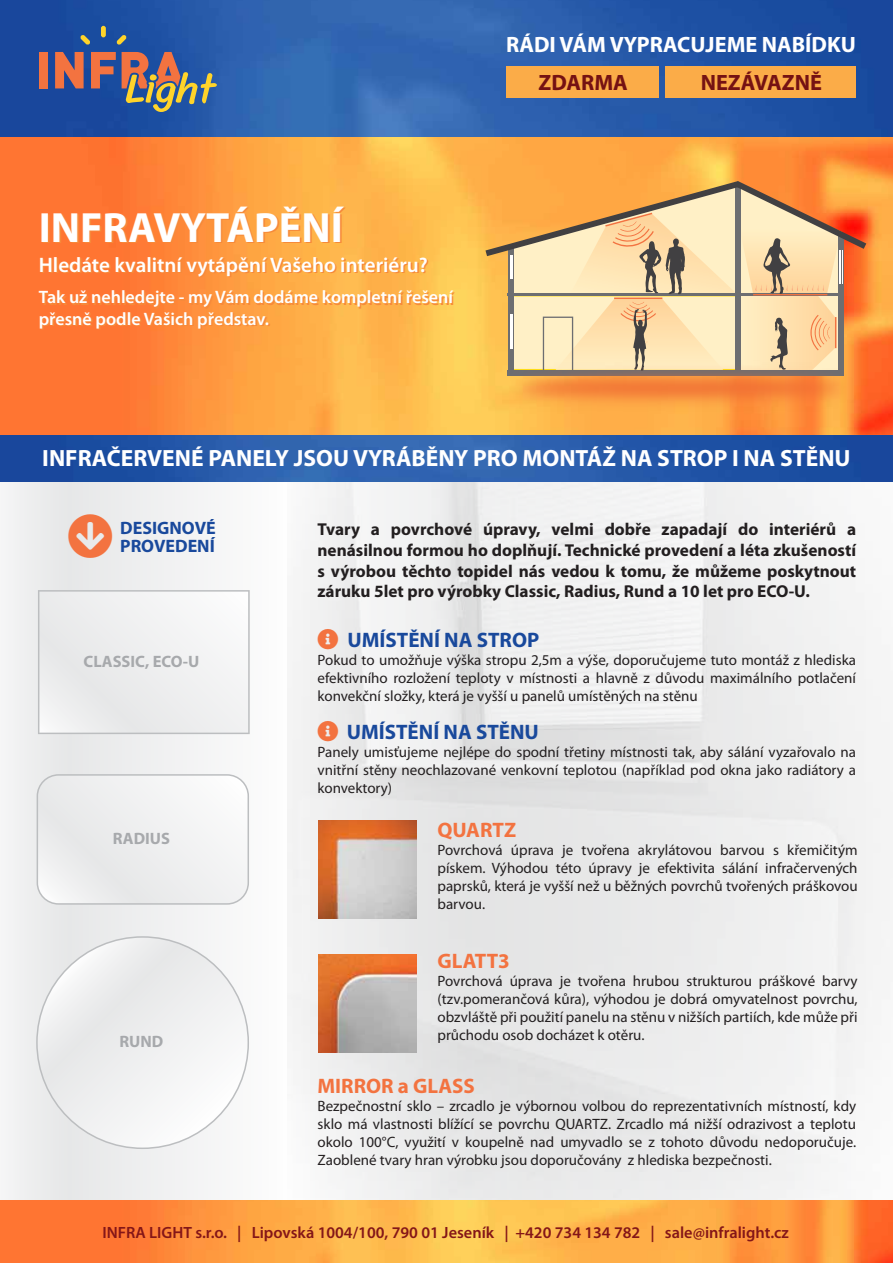
<style>
.page{position:relative;width:893px;height:1263px;background:#fff}
.page>*{position:absolute;margin:0;border:0;box-sizing:border-box;transform-origin:0 0}
.t1{font:700 42.45px "Myriad Pro";color:#fff}
.t2{font:700 23.55px "Myriad Pro";color:#fff}
.t3{font:700 22.2px "Myriad Pro";color:#fff}
.t4{font:700 22.2px "Myriad Pro";color:#751213}
.t5{font:600 21px "Myriad Pro";color:#fff}
.t6{font:700 21px "Myriad Pro";color:#19499c}
.t7{font:700 21px "Myriad Pro";color:#f37340}
.t8{font:600 18px/21.6px "Myriad Pro";color:#fff}
.t9{font:700 18px/18px "Myriad Pro";color:#19499c}
.t10{font:700 17.25px/20.7px "Myriad Pro";color:#231f20;text-align:justify}
.t11{font:700 16.5px "Myriad Pro";color:#a7a9ac}
.t12{font:600 16.35px "Myriad Pro";color:#841618}
.t13{font:15px/18px "Myriad Pro";color:#231f20;text-align:justify}
</style>
<div class="page">
<div style="left:0;top:482px;width:293px;height:723px;background:#f1f2f2"></div>
<img style="left:288px;top:482px;width:605px;height:718px">
<img style="left:0;top:0;width:893px;height:482px">
<div style="left:39px;top:52px;width:9px;height:36px;background:#f37340"></div>
<svg style="left:55px;top:52px;width:29px;height:36px"></svg>
<svg style="left:91px;top:52px;width:25px;height:36px"></svg>
<svg style="left:122px;top:52px;width:95px;height:60px;background:#767278"></svg>
<div style="left:101px;top:26px;width:5px;height:11px;background:#ffd42a;border-radius:2px"></div>
<svg style="left:80px;top:35px;width:10px;height:10px"></svg>
<svg style="left:116px;top:35px;width:11px;height:10px"></svg>
<img style="left:0;top:1200px;width:893px;height:63px">
<svg style="left:485px;top:181px;width:381px;height:144px;background:#e9be88"></svg>
<img style="left:468px;top:325px;width:425px;height:125px">
<div style="left:506px;top:66px;width:153px;height:32px;background:#fbac48"></div>
<div style="left:665px;top:66px;width:191px;height:32px;background:#fbac48"></div>
<img style="left:318px;top:820px;width:98px;height:98px">
<img style="left:318px;top:954px;width:98px;height:98px">
<svg style="left:38px;top:590px;width:212px;height:144px"></svg>
<svg style="left:37px;top:777px;width:209px;height:125px"></svg>
<div style="left:37px;top:774px;width:212px;height:131px;border:2px solid #bcbec0;border-radius:21px"></div>
<svg style="left:318px;top:629px;width:20px;height:20px"></svg>
<svg style="left:318px;top:721px;width:20px;height:20px"></svg>
<svg style="left:69px;top:514px;width:14px;height:44px"></svg>
<h1 class="t1" style="left:39px;top:200px;width:306px">INFRAVYTÁPĚNÍ</h1>
<h3 class="t5" style="left:39px;top:252px;width:390px">Hledáte kvalitní vytápění Vašeho interiéru?</h3>
<p class="t8" style="left:39px;top:286px;width:416px">Tak už nehledejte - my Vám dodáme kompletní řešení přesně podle Vašich představ.</p>
<h3 class="t3" style="left:506px;top:30px;width:351px">RÁDI VÁM VYPRACUJEME NABÍDKU</h3>
<h3 class="t4" style="left:539px;top:68px;width:91px">ZDARMA</h3>
<h3 class="t4" style="left:701px;top:68px;width:123px">NEZÁVAZNĚ</h3>
<h2 class="t2" style="left:42px;top:443px;width:810px">INFRAČERVENÉ PANELY JSOU VYRÁBĚNY PRO MONTÁŽ NA STROP I NA STĚNU</h2>
<p class="t9" style="left:120px;top:518px;width:97px">DESIGNOVÉ<br>PROVEDENÍ</p>
<p class="t11" style="left:84px;top:651px;width:117px">CLASSIC, ECO-U</p>
<p class="t11" style="left:113px;top:828px;width:59px">RADIUS</p>
<p class="t11" style="left:120px;top:1031px;width:45px">RUND</p>
<p class="t10" style="left:317px;top:519px;width:540px">Tvary a povrchové úpravy, velmi dobře zapadají do interiérů a nenásilnou formou ho doplňují. Technické provedení a léta zkušeností s výrobou těchto topidel nás vedou k tomu, že můžeme poskytnout záruku 5let pro výrobky Classic, Radius, Rund a 10 let pro ECO-U.</p>
<h3 class="t6" style="left:347px;top:626px;width:193px">UMÍSTĚNÍ NA STROP</h3>
<p class="t13" style="left:317px;top:651px;width:540px">Pokud to umožňuje výška stropu 2,5m a výše, doporučujeme tuto montáž z hlediska efektivního rozložení teploty v místnosti a hlavně z důvodu maximálního potlačení konvekční složky, která je vyšší u panelů umístěných na stěnu</p>
<h3 class="t6" style="left:347px;top:718px;width:194px">UMÍSTĚNÍ NA STĚNU</h3>
<p class="t13" style="left:317px;top:742px;width:540px">Panely umisťujeme nejlépe do spodní třetiny místnosti tak, aby sálání vyzařovalo na vnitřní stěny neochlazované venkovní teplotou (například pod okna jako radiátory a konvektory)</p>
<h3 class="t7" style="left:437px;top:816px;width:80px">QUARTZ</h3>
<p class="t13" style="left:437px;top:841px;width:422px">Povrchová úprava je tvořena akrylátovou barvou s křemičitým pískem. Výhodou této úpravy je efektivita sálání infračervených paprsků, která je vyšší než u běžných povrchů tvořených práškovou barvou.</p>
<h3 class="t7" style="left:437px;top:948px;width:74px">GLATT3</h3>
<p class="t13" style="left:437px;top:972px;width:422px">Povrchová úprava je tvořena hrubou strukturou práškové barvy (tzv.pomerančová kůra), výhodou je dobrá omyvatelnost povrchu, obzvláště při použití panelu na stěnu v nižších partiích, kde může při průchodu osob docházet k otěru.</p>
<h3 class="t7" style="left:317px;top:1072px;width:159px">MIRROR a GLASS</h3>
<p class="t13" style="left:317px;top:1096px;width:540px">Bezpečnostní sklo – zrcadlo je výbornou volbou do reprezentativních místností, kdy sklo má vlastnosti blížící se povrchu QUARTZ. Zrcadlo má nižší odrazivost a teplotu okolo 100°C, využití v koupelně nad umyvadlo se z tohoto důvodu nedoporučuje.<br>Zaoblené tvary hran výrobku jsou doporučovány z hlediska bezpečnosti.</p>
<p class="t12" style="left:102px;top:1222px;width:688px">INFRA LIGHT s.r.o. | Lipovská 1004/100, 790 01 Jeseník | +420 734 134 782 | sale@infralight.cz</p>
</div>
